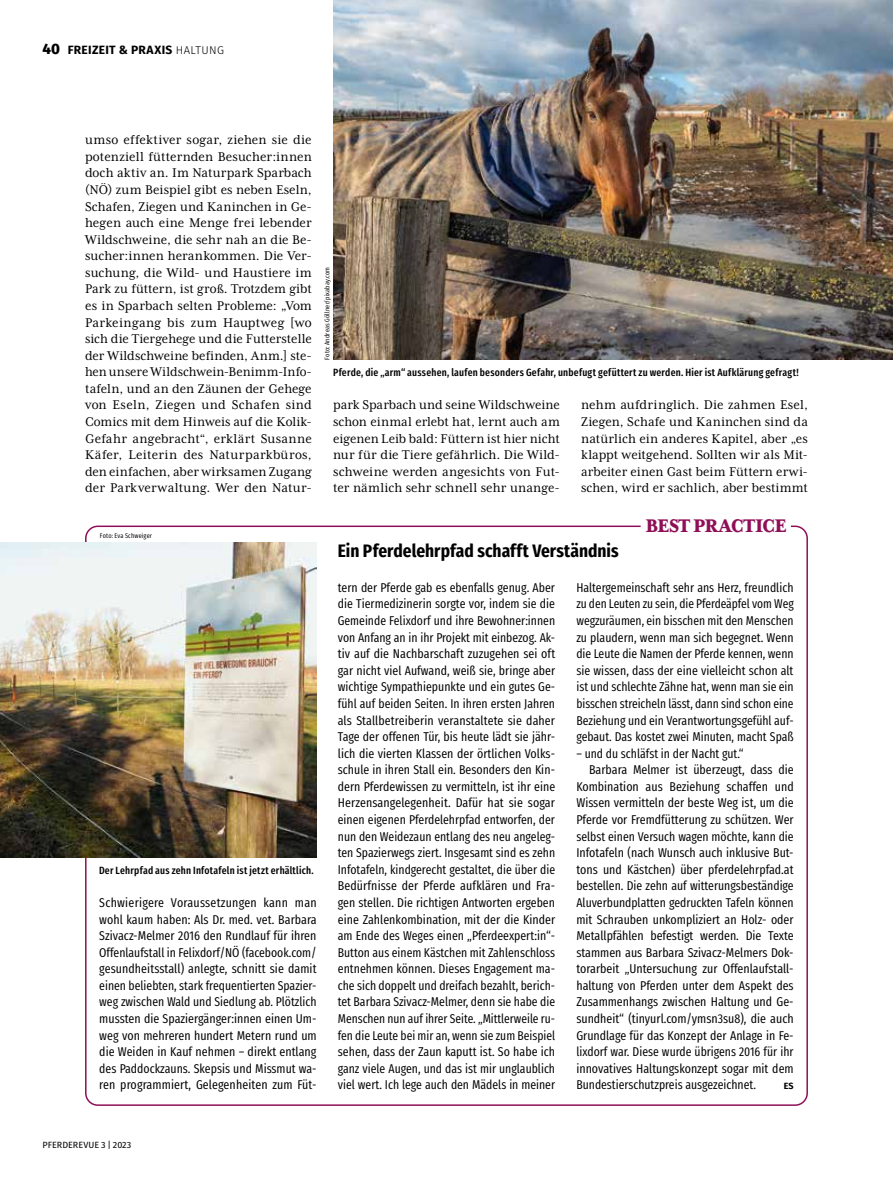
<style>
.page{position:relative;width:893px;height:1191px;background:#fff}
.page>*{position:absolute;margin:0;border:0;box-sizing:border-box;transform-origin:0 0}
.t1{font:800 21px "Mrs Eaves XL Serif Nar OT";letter-spacing:-.03em;color:#8f0f57}
.t2{font:700 18px "Fira Sans Condensed";color:#000}
.t3{font:14.55px/16.6px "Mrs Eaves XL Serif Nar OT";letter-spacing:.005em;color:#000;text-align:justify}
.t4{font:12.75px/16.6px "Fira Sans Compressed";color:#000;text-align:justify}
.t5{font:700 12px "Fira Sans";letter-spacing:.025em;color:#000}
.t6{font:500 10.5px "Fira Sans Compressed";letter-spacing:.02em;color:#000}
.t7{font:9px "Fira Sans";color:#000}
.t8{font:700 9px "Fira Sans";color:#000}
.t9{font:6.75px "Fira Sans Compressed";letter-spacing:.025em;color:#000}
.s1{font-weight:800;font-size:15px}
.s2{font-weight:300;font-size:11.25px}
</style>
<div class="page">
<img style="left:333px;top:0;width:560px;height:360px">
<img style="left:0;top:542px;width:317px;height:315px">
<p class="t5" style="left:43px;top:40px;width:183px"><span class="s1">40</span> FREIZEIT &amp; PRAXIS <span class="s2">HALTUNG</span></p>
<p class="t3" style="left:85px;top:131px;width:228px;text-align:left">umso effektiver sogar, ziehen sie die potenziell fütternden Besucher:innen doch aktiv an. Im Naturpark Sparbach (NÖ) zum Beispiel gibt es neben Eseln, Schafen, Ziegen und Kaninchen in Ge&shy;hegen auch eine Menge frei lebender Wildschweine, die sehr nah an die Be&shy;sucher:innen herankommen. Die Ver&shy;suchung, die Wild- und Haustiere im Park zu füttern, ist groß. Trotzdem gibt es in Sparbach selten Probleme: „Vom Parkeingang bis zum Hauptweg [wo sich die Tiergehege und die Futterstelle der Wildschweine befinden, Anm.] ste&shy;hen unsere Wildschwein-Benimm-Info&shy;tafeln, und an den Zäunen der Gehege von Eseln, Ziegen und Schafen sind Comics mit dem Hinweis auf die Kolik-Gefahr angebracht“, erklärt Susanne Käfer, Leiterin des Naturparkbüros, den einfachen, aber wirksamen Zugang der Parkverwaltung. Wer den Natur-</p>
<p class="t9" style="left:100px;top:531px;width:54px">Foto: Eva Schweiger</p>
<p class="t9" style="left:322px;top:360px;width:94px;rotate:-90deg">Foto: Andreas Göllner/pixabay.com</p>
<p class="t6" style="left:333px;top:364px;width:467px">Pferde, die „arm“ aussehen, laufen besonders Gefahr, unbefugt gefüttert zu werden. Hier ist Aufklärung gefragt!</p>
<p class="t3" style="left:333px;top:397px;width:228px">park Sparbach und seine Wildschweine schon einmal erlebt hat, lernt auch am eigenen Leib bald: Füttern ist hier nicht nur für die Tiere gefährlich. Die Wild&shy;schweine werden angesichts von Fut&shy;ter nämlich sehr schnell sehr unange-</p>
<p class="t3" style="left:581px;top:397px;width:228px">nehm aufdringlich. Die zahmen Esel, Ziegen, Schafe und Kaninchen sind da natürlich ein anderes Kapitel, aber „es klappt weitgehend. Sollten wir als Mit&shy;arbeiter einen Gast beim Füttern erwi&shy;schen, wird er sachlich, aber bestimmt</p>
<h2 class="t2" style="left:338px;top:534px;width:282px">Ein Pferdelehrpfad schafft Verständnis</h2>
<h1 class="t1" style="left:645px;top:515px;width:143px">BEST PRACTICE</h1>
<p class="t6" style="left:99px;top:861px;width:216px">Der Lehrpfad aus zehn Infotafeln ist jetzt erhältlich.</p>
<p class="t4" style="left:99px;top:894px;width:219px">Schwierigere Voraussetzungen kann man wohl kaum haben: Als Dr. med. vet. Barbara Szivacz-Melmer 2016 den Rundlauf für ihren Offenlaufstall in Felixdorf/NÖ (facebook.com/ gesundheitsstall) anlegte, schnitt sie damit einen beliebten, stark frequentierten Spazier&shy;weg zwischen Wald und Siedlung ab. Plötzlich mussten die Spaziergänger:innen einen Um&shy;weg von mehreren hundert Metern rund um die Weiden in Kauf nehmen – direkt entlang des Paddockzauns. Skepsis und Missmut wa&shy;ren programmiert, Gelegenheiten zum Füt-</p>
<p class="t7" style="left:43px;top:1138px;width:90px">PFERDEREVUE 3 | 2023</p>
<p class="t4" style="left:338px;top:579px;width:219px">tern der Pferde gab es ebenfalls genug. Aber die Tiermedizinerin sorgte vor, indem sie die Gemeinde Felixdorf und ihre Bewohner:innen von Anfang an in ihr Projekt mit einbezog. Ak&shy;tiv auf die Nachbarschaft zuzugehen sei oft gar nicht viel Aufwand, weiß sie, bringe aber wichtige Sympathiepunkte und ein gutes Ge&shy;fühl auf beiden Seiten. In ihren ersten Jahren als Stallbetreiberin veranstaltete sie daher Tage der offenen Tür, bis heute lädt sie jähr&shy;lich die vierten Klassen der örtlichen Volks&shy;schule in ihren Stall ein. Besonders den Kin&shy;dern Pferdewissen zu vermitteln, ist ihr eine Herzensangelegenheit. Dafür hat sie sogar einen eigenen Pferdelehrpfad entworfen, der nun den Weidezaun entlang des neu angeleg&shy;ten Spazierwegs ziert. Insgesamt sind es zehn Infotafeln, kindgerecht gestaltet, die über die Bedürfnisse der Pferde aufklären und Fra&shy;gen stellen. Die richtigen Antworten ergeben eine Zahlenkombination, mit der die Kinder am Ende des Weges einen „Pferdeexpert:in“- Button aus einem Kästchen mit Zahlenschloss entnehmen können. Dieses Engagement ma&shy;che sich doppelt und dreifach bezahlt, berich&shy;tet Barbara Szivacz-Melmer, denn sie habe die Menschen nun auf ihrer Seite. „Mittlerweile ru&shy;fen die Leute bei mir an, wenn sie zum Beispiel sehen, dass der Zaun kaputt ist. So habe ich ganz viele Augen, und das ist mir unglaublich viel wert. Ich lege auch den Mädels in meiner</p>
<p class="t4" style="left:576px;top:579px;width:219px">Haltergemeinschaft sehr ans Herz, freundlich zu den Leuten zu sein, die Pferdeäpfel vom Weg wegzuräumen, ein bisschen mit den Menschen zu plaudern, wenn man sich begegnet. Wenn die Leute die Namen der Pferde kennen, wenn sie wissen, dass der eine vielleicht schon alt ist und schlechte Zähne hat, wenn man sie ein bisschen streicheln lässt, dann sind schon eine Beziehung und ein Verantwortungsgefühl auf&shy;gebaut. Das kostet zwei Minuten, macht Spaß</p>
<p class="t4" style="left:576px;top:744px;width:169px">– und du schläfst in der Nacht gut.“</p>
<p class="t4" style="left:589px;top:761px;width:206px">Barbara Melmer ist überzeugt, dass die</p>
<p class="t4" style="left:576px;top:778px;width:219px">Kombination aus Beziehung schaffen und</p>
<p class="t4" style="left:576px;top:794px;width:219px">Wissen vermitteln der beste Weg ist, um die</p>
<p class="t4" style="left:576px;top:811px;width:219px">Pferde vor Fremdfütterung zu schützen. Wer</p>
<p class="t4" style="left:576px;top:827px;width:219px">selbst einen Versuch wagen möchte, kann die</p>
<p class="t4" style="left:576px;top:844px;width:219px">Infotafeln (nach Wunsch auch inklusive But-</p>
<p class="t4" style="left:576px;top:860px;width:219px">tons und Kästchen) über pferdelehrpfad.at</p>
<p class="t4" style="left:576px;top:877px;width:219px">bestellen. Die zehn auf witterungsbeständige</p>
<p class="t4" style="left:576px;top:894px;width:219px">Aluverbundplatten gedruckten Tafeln können</p>
<p class="t4" style="left:576px;top:910px;width:219px">mit Schrauben unkompliziert an Holz- oder</p>
<p class="t4" style="left:576px;top:927px;width:219px">Metallpfählen befestigt werden. Die Texte</p>
<p class="t4" style="left:576px;top:943px;width:219px">stammen aus Barbara Szivacz-Melmers Dok-</p>
<p class="t4" style="left:576px;top:960px;width:219px">torarbeit „Untersuchung zur Offenlaufstall-</p>
<p class="t4" style="left:576px;top:976px;width:219px">haltung von Pferden unter dem Aspekt des</p>
<p class="t4" style="left:576px;top:993px;width:219px">Zusammenhangs zwischen Haltung und Ge-</p>
<p class="t4" style="left:576px;top:1010px;width:219px">sundheit“ (tinyurl.com/ymsn3su8), die auch</p>
<p class="t4" style="left:576px;top:1026px;width:219px">Grundlage für das Konzept der Anlage in Fe-</p>
<p class="t4" style="left:576px;top:1043px;width:219px">lixdorf war. Diese wurde übrigens 2016 für ihr</p>
<p class="t4" style="left:576px;top:1059px;width:219px">innovatives Haltungskonzept sogar mit dem</p>
<p class="t4" style="left:576px;top:1076px;width:181px">Bundestierschutzpreis ausgezeichnet.</p>
<p class="t8" style="left:784px;top:1078px;width:6px">ES</p>
</div>
